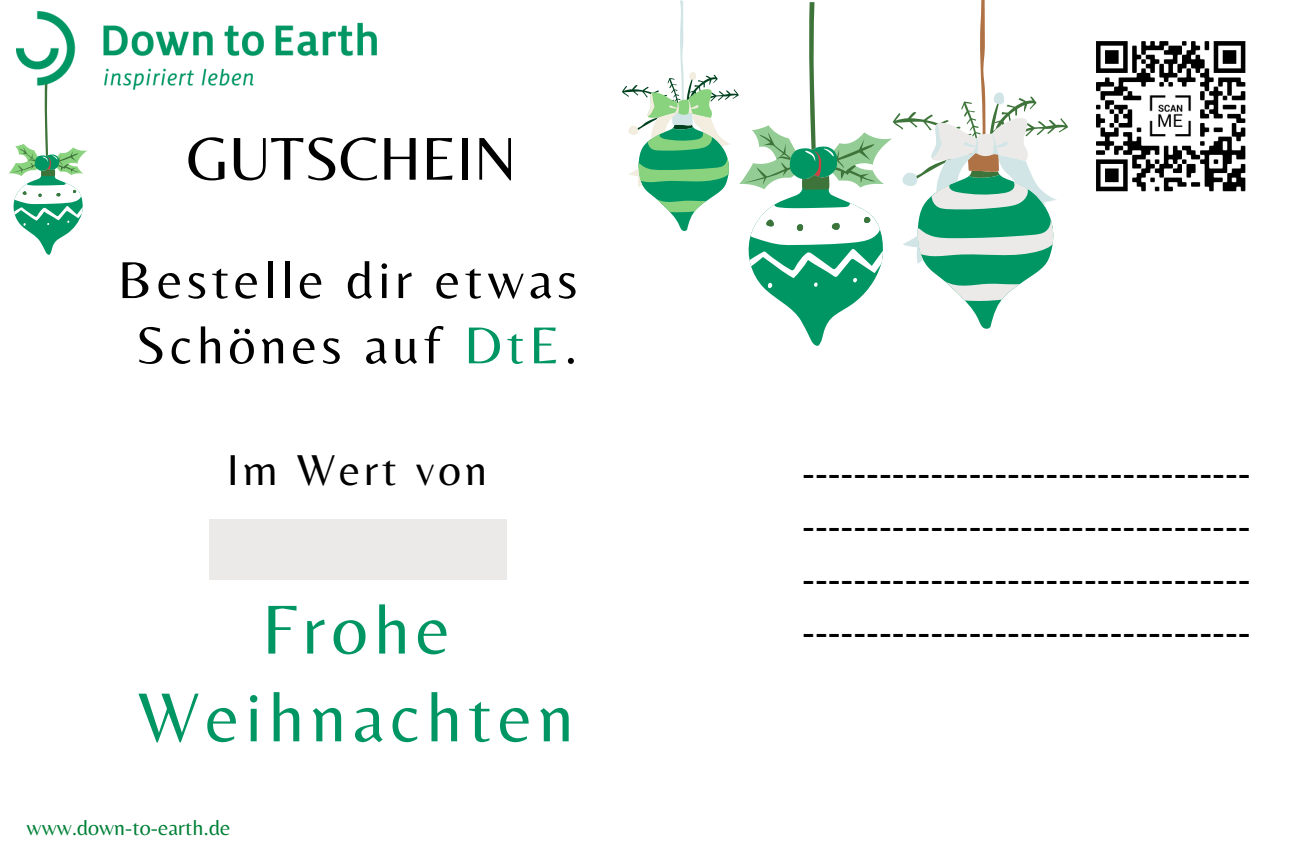
<style>
.page{position:relative;width:1296px;height:864px;background:#fff}
.page>*{position:absolute;margin:0;border:0;box-sizing:border-box;transform-origin:0 0}
.t1{font:72px/87.6px "Belleza";letter-spacing:.085em;color:#009664;text-align:center}
.t2{font:63px "Belleza";color:#000}
.t3{font:54px "Belleza";letter-spacing:.085em;color:#000}
.t4{font:45px "Belleza";letter-spacing:.085em;color:#000}
.t5{font:38.4px/52.8px "Arimo";color:#000;text-align:justify}
.t6{font:21.9px "Belleza";color:#008037}
.s1{color:#009664}
</style>
<div class="page">
<svg style="left:9px;top:90px;width:78px;height:165px"></svg>
<svg style="left:622px;top:0;width:446px;height:346px"></svg>
<img style="left:17px;top:11px;width:360px;height:79px">
<img style="left:1096px;top:41px;width:150px;height:151px">
<div style="left:209px;top:519px;width:297px;height:61px;background:#ebeae9"></div>
<p class="t2" style="left:186px;top:121px;width:332px">GUTSCHEIN</p>
<p class="t3" style="left:118px;top:248px;width:461px">Bestelle dir etwas</p>
<p class="t3" style="left:136px;top:313px;width:444px">Schönes auf <span class="s1">DtE</span>.</p>
<p class="t4" style="left:227px;top:443px;width:262px">Im Wert von</p>
<p class="t1" style="left:138px;top:584px;width:438px">Frohe<br>Weihnachten</p>
<p class="t6" style="left:27px;top:815px;width:205px">www.down-to-earth.de</p>
<p class="t5" style="left:802px;top:447px;width:450px">----------------------------------- ----------------------------------- ----------------------------------- -----------------------------------</p>
</div>
